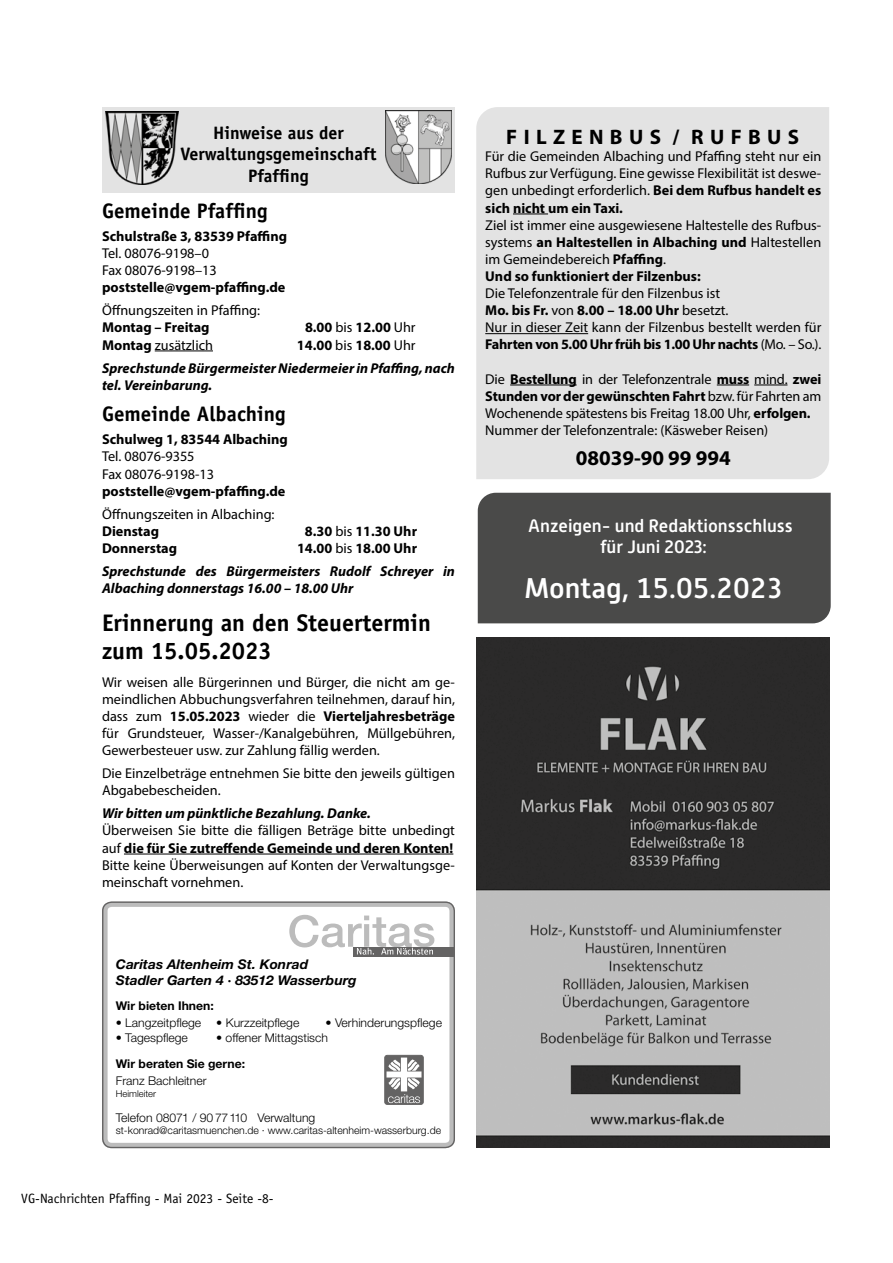
<style>
.page{position:relative;width:893px;height:1263px;background:#fff}
.page>*{position:absolute;margin:0;border:0;box-sizing:border-box;transform-origin:0 0}
.t1{font:500 28.5px "Alwyn New";color:#fff}
.t2{font:700 24px/28.8px "Officina Sans Std";color:#000}
.t3{font:700 21px "Officina Sans Std";color:#000}
.t4{font:700 21px "Myriad Pro";color:#000}
.t5{font:700 18px/21.6px "Officina Sans Std";color:#000;text-align:center}
.t6{font:500 18px/21.6px "Alwyn New";color:#fff}
.t7{font:14.25px/17.1px "Myriad Pro";color:#000}
.t8{font:italic 700 14.25px/23.1px "Myriad Pro";color:#000}
.t9{font:700 14.25px "Myriad Pro";color:#000}
.t10{font:13.5px "Officina Sans Std";color:#000}
.t11{font:italic 700 13.35px/16px "Helvetica Neue";color:#000}
.t12{font:300 12px "Helvetica Neue";color:#000}
.t13{font:700 12px "Helvetica Neue";color:#000}
.t14{font:300 10.5px "Helvetica Neue";color:#000}
.t15{font:300 9.3px "Helvetica Neue";color:#000}
.s1{font-weight:400}
.s2{font-weight:700}
.s3{font-style:normal}
.s4{font-weight:400;font-style:normal}
</style>
<div class="page">
<div style="left:476px;top:107px;width:353px;height:372px;background:#e3e3e3"></div>
<hr style="left:513px;top:214px;width:35px;height:1px;background:#000">
<hr style="left:485px;top:333px;width:103px;height:1px;background:#000">
<hr style="left:510px;top:385px;width:67px;height:1px;background:#000">
<hr style="left:717px;top:385px;width:32px;height:1px;background:#000">
<hr style="left:754px;top:385px;width:33px;height:1px;background:#000">
<hr style="left:155px;top:351px;width:58px;height:1px;background:#000">
<hr style="left:124px;top:854px;width:329px;height:1px;background:#000">
<div style="left:102px;top:107px;width:353px;height:85px;background:#e3e3e3"></div>
<img style="left:106px;top:112px;width:72px;height:73px">
<img style="left:386px;top:111px;width:65px;height:73px">
<div style="left:102px;top:901px;width:353px;height:247px;border:5px solid #bcbcbc;border-radius:7px"></div>
<div style="left:102px;top:901px;width:353px;height:247px;border:1px solid #646363;border-radius:9px"></div>
<div style="left:378px;top:947px;width:77px;height:9px;background:#646363"></div>
<div style="left:353px;top:947px;width:24px;height:9px;background:#646363"></div>
<svg style="left:289px;top:915px;width:145px;height:40px"></svg>
<div style="left:385px;top:1055px;width:38px;height:49px;border:1px solid #646363;border-radius:2px"></div>
<svg style="left:386px;top:1057px;width:35px;height:46px"></svg>
<img style="left:476px;top:637px;width:353px;height:510px">
<div style="left:478px;top:493px;width:353px;height:130px;background:#4a4a49"></div>
<p class="t5" style="left:181px;top:122px;width:198px">Hinweise aus der<br>Verwaltungsgemeinschaft<br>Pfaffing</p>
<h3 class="t3" style="left:102px;top:198px;width:167px">Gemeinde Pfaffing</h3>
<p class="t9" style="left:102px;top:227px;width:187px">Schulstraße 3, 83539 Pfaffing</p>
<p class="t7" style="left:102px;top:244px;width:116px">Tel. 08076-9198–0<br>Fax 08076-9198–13</p>
<p class="t9" style="left:102px;top:278px;width:185px">poststelle@vgem-pfaffing.de</p>
<p class="t7" style="left:102px;top:302px;width:160px">Öffnungszeiten in Pfaffing:</p>
<p class="t9" style="left:102px;top:318px;width:109px">Montag – Freitag</p>
<p class="t9" style="left:305px;top:318px;width:112px">8.00 <span class="s1">bis</span> 12.00 <span class="s1">Uhr</span></p>
<p class="t7" style="left:102px;top:336px;width:112px"><span class="s2">Montag</span> zusätzlich</p>
<p class="t8" style="left:102px;top:333px;width:354px;text-indent:195px"><span class="s3">14.00</span> <span class="s4">bis</span> <span class="s3">18.00</span> <span class="s4">Uhr<br></span>Sprechstunde Bürgermeister Niedermeier in Pfaffing, nach</p>
<p class="t8" style="left:102px;top:373px;width:112px">tel. Vereinbarung.</p>
<h3 class="t3" style="left:102px;top:401px;width:185px">Gemeinde Albaching</h3>
<p class="t9" style="left:102px;top:430px;width:187px">Schulweg 1, 83544 Albaching</p>
<p class="t7" style="left:102px;top:448px;width:113px">Tel. 08076-9355<br>Fax 08076-9198-13</p>
<p class="t9" style="left:102px;top:482px;width:185px">poststelle@vgem-pfaffing.de</p>
<p class="t7" style="left:102px;top:505px;width:174px">Öffnungszeiten in Albaching:</p>
<p class="t9" style="left:102px;top:522px;width:59px">Dienstag</p>
<p class="t9" style="left:305px;top:522px;width:114px">8.30 <span class="s1">bis</span> 11.30 Uhr</p>
<p class="t9" style="left:102px;top:539px;width:77px">Donnerstag</p>
<p class="t8" style="left:102px;top:536px;width:354px;text-indent:195px"><span class="s3">14.00</span> <span class="s4">bis</span> <span class="s3">18.00 Uhr<br></span>Sprechstunde des Bürgermeisters Rudolf Schreyer in</p>
<p class="t8" style="left:102px;top:576px;width:253px">Albaching donnerstags 16.00 – 18.00 Uhr</p>
<h2 class="t2" style="left:102px;top:608px;width:330px">Erinnerung an den Steuertermin zum 15.05.2023</h2>
<p class="t7" style="left:102px;top:673px;width:354px;text-align:justify">Wir weisen alle Bürgerinnen und Bürger, die nicht am ge&shy;meindlichen Abbuchungsverfahren teilnehmen, darauf hin, dass zum <span class="s2">15.05.2023</span> wieder die <span class="s2">Vierteljahresbeträge </span>für Grundsteuer, Wasser-/Kanalgebühren, Müllgebühren, Gewerbesteuer usw. zur Zahlung fällig werden.</p>
<p class="t7" style="left:102px;top:765px;width:354px">Die Einzelbeträge entnehmen Sie bitte den jeweils gültigen<br>Abgabebescheiden.</p>
<p class="t8" style="left:102px;top:801px;width:270px">Wir bitten um pünktliche Bezahlung. Danke.</p>
<p class="t7" style="left:102px;top:822px;width:354px;text-align:justify">Überweisen Sie bitte die fälligen Beträge bitte unbedingt auf <span class="s2">die für Sie zutreffende Gemeinde und deren Konten!<br></span>Bitte keine Überweisungen auf Konten der Verwaltungsge&shy;meinschaft vornehmen.</p>
<p class="t11" style="left:116px;top:956px;width:242px">Caritas Altenheim St. Konrad<br>Stadler Garten 4 · 83512 Wasserburg</p>
<p class="t13" style="left:116px;top:998px;width:100px">Wir bieten Ihnen:</p>
<p class="t12" style="left:116px;top:1015px;width:87px">• Langzeitpflege</p>
<p class="t12" style="left:116px;top:1030px;width:74px">• Tagespflege</p>
<p class="t12" style="left:216px;top:1015px;width:85px">• Kurzzeitpflege</p>
<p class="t12" style="left:216px;top:1030px;width:113px">• offener Mittagstisch</p>
<p class="t12" style="left:326px;top:1015px;width:118px">• Verhinderungspflege</p>
<p class="t13" style="left:116px;top:1056px;width:131px">Wir beraten Sie gerne:</p>
<p class="t12" style="left:116px;top:1073px;width:92px">Franz Bachleitner</p>
<p class="t15" style="left:116px;top:1088px;width:42px">Heimleiter</p>
<p class="t12" style="left:116px;top:1110px;width:201px">Telefon 08071 / 90 77110 Verwaltung</p>
<p class="t14" style="left:116px;top:1124px;width:327px">st-konrad@caritasmuenchen.de · www.caritas-altenheim-wasserburg.de</p>
<p class="t10" style="left:21px;top:1190px;width:254px">VG-Nachrichten Pfaffing - Mai 2023 - Seite -8-</p>
<h3 class="t4" style="left:506px;top:123px;width:294px">F I L Z E N B U S / R U F B U S</h3>
<p class="t7" style="left:485px;top:148px;width:338px;text-align:justify">Für die Gemeinden Albaching und Pfaffing steht nur ein Rufbus zur Verfügung. Eine gewisse Flexibilität ist deswe&shy;gen unbedingt erforderlich. <span class="s2">Bei dem Rufbus handelt es sich nicht um ein Taxi.</span></p>
<p class="t7" style="left:485px;top:216px;width:338px">Ziel ist immer eine ausgewiesene Haltestelle des Rufbus&shy;systems <span class="s2">an Haltestellen in Albaching und</span> Haltestellen im Gemeindebereich <span class="s2">Pfaffing</span>.<br><span class="s2">Und so funktioniert der Filzenbus:</span></p>
<p class="t7" style="left:485px;top:284px;width:338px">Die Telefonzentrale für den Filzenbus ist<br><span class="s2">Mo. bis Fr.</span> von <span class="s2">8.00 – 18.00 Uhr</span> besetzt.<br>Nur in dieser Zeit kann der Filzenbus bestellt werden für <span class="s2">Fahrten von 5.00 Uhr früh bis 1.00 Uhr nachts</span> (Mo. – So.).</p>
<p class="t7" style="left:485px;top:370px;width:338px">Die <span class="s2">Bestellung</span> in der Telefonzentrale <span class="s2">muss</span> mind. <span class="s2">zwei Stunden vor der gewünschten Fahrt</span> bzw. für Fahrten am Wochenende spätestens bis Freitag 18.00 Uhr, <span class="s2">erfolgen.<br></span>Nummer der Telefonzentrale: (Käsweber Reisen)</p>
<h3 class="t4" style="left:576px;top:444px;width:157px">08039-90 99 994</h3>
<p class="t6" style="left:601px;top:515px;width:194px;text-indent:-72px">Anzeigen- und Redaktionsschluss für Juni 2023:</p>
<h1 class="t1" style="left:524px;top:572px;width:260px">Montag, 15.05.2023</h1>
</div>
